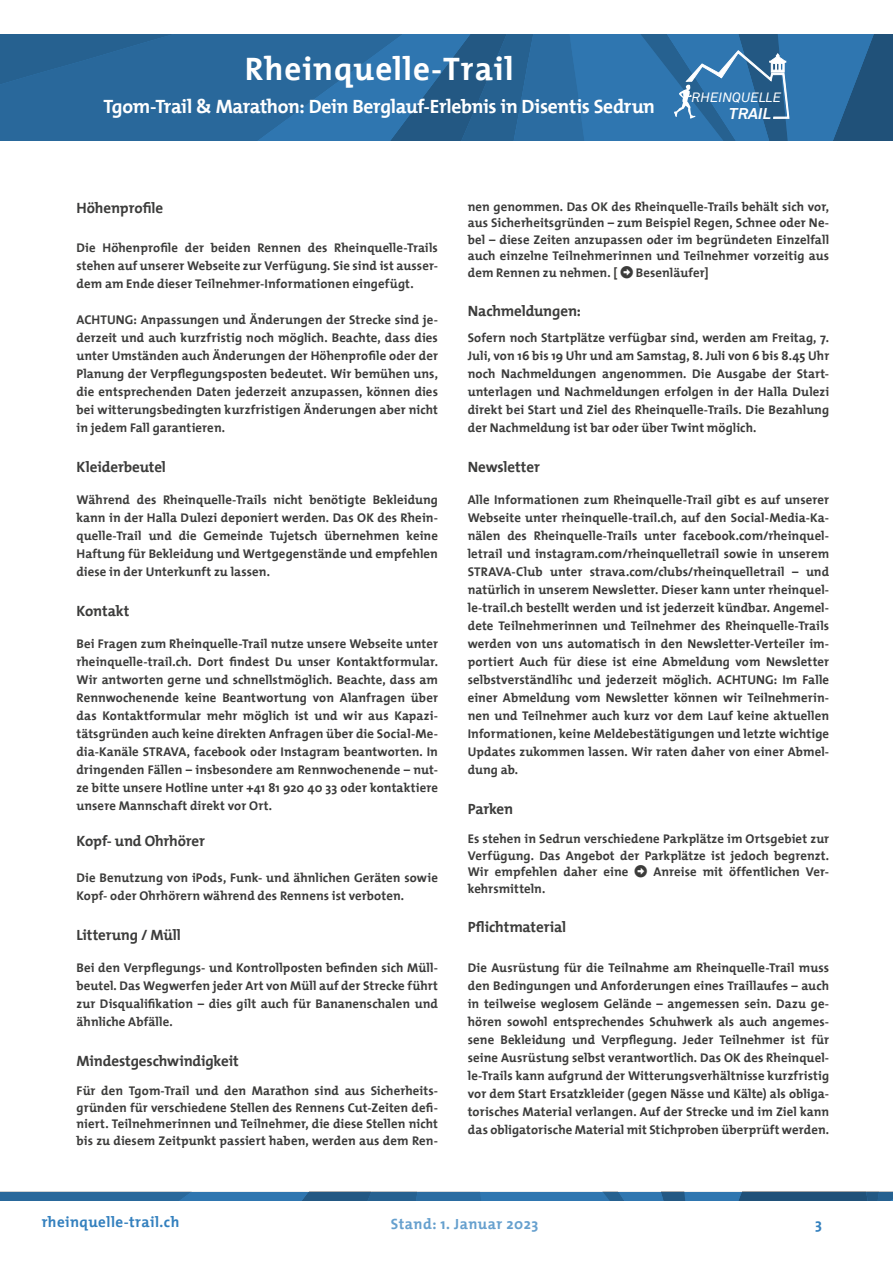
<style>
.page{position:relative;width:893px;height:1263px;background:#fff}
.page>*{position:absolute;margin:0;border:0;box-sizing:border-box;transform-origin:0 0}
.t1{font:700 33px "The Mix";letter-spacing:.03em;color:#fff}
.t2{font:700 19.5px "The Mix";letter-spacing:-.02em;color:#fff}
.t3{font:italic 700 15.6px "Akkurat";color:#fff}
.t4{font:700 15px "The Mix";letter-spacing:-.01em;color:#3c3c3b}
.t5{font:700 15px "The Mix";letter-spacing:.03em;color:#3380be}
.t6{font:700 15px "The Mix";letter-spacing:.03em;color:#66a0ce}
.t7{font:italic 13.5px "Akkurat";color:#fff}
.t8{font:700 12.75px/18px "The Mix";letter-spacing:.01em;color:#3c3c3b;text-align:justify}
</style>
<div class="page">
<svg style="left:0;top:1192px;width:893px;height:8px;background:#29689b"></svg>
<svg style="left:0;top:34px;width:893px;height:106px;background:#2c6b9f"></svg>
<h1 class="t1" style="left:245px;top:41px;width:270px">Rheinquelle-Trail</h1>
<h2 class="t2" style="left:103px;top:90px;width:553px">Tgom-Trail &amp; Marathon: Dein Berglauf-Erlebnis in Disentis Sedrun</h2>
<p class="t7" style="left:692px;top:89px;width:91px">RHEINQUELLE</p>
<p class="t3" style="left:729px;top:103px;width:44px">TRAIL</p>
<p class="t4" style="left:77px;top:196px;width:88px">Höhenprofile</p>
<p class="t8" style="left:77px;top:238px;width:363px">Die Höhenprofile der beiden Rennen des Rheinquelle-Trails stehen auf unserer Webseite zur Verfügung. Sie sind ist ausser&shy;dem am Ende dieser Teilnehmer-Informationen eingefügt.</p>
<p class="t8" style="left:77px;top:310px;width:363px">ACHTUNG: Anpassungen und Änderungen der Strecke sind je&shy;derzeit und auch kurzfristig noch möglich. Beachte, dass dies unter Umständen auch Änderungen der Höhenprofile oder der Planung der Verpflegungsposten bedeutet. Wir bemühen uns, die entsprechenden Daten jederzeit anzupassen, können dies bei witterungsbedingten kurzfristigen Änderungen aber nicht in jedem Fall garantieren.</p>
<p class="t4" style="left:77px;top:454px;width:91px">Kleiderbeutel</p>
<p class="t8" style="left:77px;top:490px;width:363px">Während des Rheinquelle-Trails nicht benötigte Bekleidung kann in der Halla Dulezi deponiert werden. Das OK des Rhein&shy;quelle-Trail und die Gemeinde Tujetsch übernehmen keine Haftung für Bekleidung und Wertgegenstände und empfehlen diese in der Unterkunft zu lassen.</p>
<p class="t4" style="left:77px;top:598px;width:55px">Kontakt</p>
<p class="t8" style="left:77px;top:634px;width:363px">Bei Fragen zum Rheinquelle-Trail nutze unsere Webseite unter rheinquelle-trail.ch. Dort findest Du unser Kontaktformular.<br>Wir antworten gerne und schnellstmöglich. Beachte, dass am Rennwochenende keine Beantwortung von Alanfragen über das Kontaktformular mehr möglich ist und wir aus Kapazi&shy;tätsgründen auch keine direkten Anfragen über die Social-Me&shy;dia-Kanäle STRAVA, facebook oder Instagram beantworten. In dringenden Fällen – insbesondere am Rennwochenende – nut&shy;ze bitte unsere Hotline unter +41 81 920 40 33 oder kontaktiere unsere Mannschaft direkt vor Ort.</p>
<p class="t4" style="left:77px;top:828px;width:130px">Kopf- und Ohrhörer</p>
<p class="t8" style="left:77px;top:868px;width:363px">Die Benutzung von iPods, Funk- und ähnlichen Geräten sowie<br>Kopf- oder Ohrhörern während des Rennens ist verboten.</p>
<p class="t4" style="left:77px;top:922px;width:106px">Litterung / Müll</p>
<p class="t8" style="left:77px;top:958px;width:363px">Bei den Verpflegungs- und Kontrollposten befinden sich Müll&shy;beutel. Das Wegwerfen jeder Art von Müll auf der Strecke führt zur Disqualifikation – dies gilt auch für Bananenschalen und ähnliche Abfälle.</p>
<p class="t4" style="left:77px;top:1048px;width:164px">Mindestgeschwindigkeit</p>
<p class="t8" style="left:77px;top:1082px;width:363px;line-height:16.5px">Für den Tgom-Trail und den Marathon sind aus Sicherheits&shy;gründen für verschiedene Stellen des Rennens Cut-Zeiten defi&shy;niert. Teilnehmerinnen und Teilnehmer, die diese Stellen nicht bis zu diesem Zeitpunkt passiert haben, werden aus dem Ren-</p>
<p class="t8" style="left:468px;top:198px;width:363px;line-height:16.5px">nen genommen. Das OK des Rheinquelle-Trails behält sich vor, aus Sicherheitsgründen – zum Beispiel Regen, Schnee oder Ne&shy;bel – diese Zeiten anzupassen oder im begründeten Einzelfall auch einzelne Teilnehmerinnen und Teilnehmer vorzeitig aus dem Rennen zu nehmen. [ □●▼●▼ Besenläufer]</p>
<p class="t4" style="left:468px;top:299px;width:115px">Nachmeldungen:</p>
<p class="t8" style="left:468px;top:328px;width:363px">Sofern noch Startplätze verfügbar sind, werden am Freitag, 7.<br>Juli, von 16 bis 19 Uhr und am Samstag, 8. Juli von 6 bis 8.45 Uhr noch Nachmeldungen angenommen. Die Ausgabe der Start&shy;unterlagen und Nachmeldungen erfolgen in der Halla Dulezi direkt bei Start und Ziel des Rheinquelle-Trails. Die Bezahlung der Nachmeldung ist bar oder über Twint möglich.</p>
<p class="t4" style="left:468px;top:454px;width:74px">Newsletter</p>
<p class="t8" style="left:468px;top:490px;width:363px">Alle Informationen zum Rheinquelle-Trail gibt es auf unserer Webseite unter rheinquelle-trail.ch, auf den Social-Media-Ka&shy;nälen des Rheinquelle-Trails unter facebook.com/rheinquel&shy;letrail und instagram.com/rheinquelletrail sowie in unserem STRAVA-Club unter strava.com/clubs/rheinquelletrail – und natürlich in unserem Newsletter. Dieser kann unter rheinquel&shy;le-trail.ch bestellt werden und ist jederzeit kündbar. Angemel&shy;dete Teilnehmerinnen und Teilnehmer des Rheinquelle-Trails werden von uns automatisch in den Newsletter-Verteiler im&shy;portiert Auch für diese ist eine Abmeldung vom Newsletter selbstverständlihc und jederzeit möglich. ACHTUNG: Im Falle einer Abmeldung vom Newsletter können wir Teilnehmerin&shy;nen und Teilnehmer auch kurz vor dem Lauf keine aktuellen Informationen, keine Meldebestätigungen und letzte wichtige Updates zukommen lassen. Wir raten daher von einer Abmel&shy;dung ab.</p>
<p class="t4" style="left:468px;top:796px;width:47px">Parken</p>
<p class="t8" style="left:468px;top:830px;width:363px;line-height:16.5px">Es stehen in Sedrun verschiedene Parkplätze im Ortsgebiet zur Verfügung. Das Angebot der Parkplätze ist jedoch begrenzt.<br>Wir empfehlen daher eine □●▼●▼ Anreise mit öffentlichen Ver&shy;kehrsmitteln.</p>
<p class="t4" style="left:468px;top:915px;width:100px">Pflichtmaterial</p>
<p class="t8" style="left:468px;top:958px;width:363px">Die Ausrüstung für die Teilnahme am Rheinquelle-Trail muss den Bedingungen und Anforderungen eines Traillaufes – auch in teilweise weglosem Gelände – angemessen sein. Dazu ge&shy;hören sowohl entsprechendes Schuhwerk als auch angemes&shy;sene Bekleidung und Verpflegung. Jeder Teilnehmer ist für seine Ausrüstung selbst verantwortlich. Das OK des Rheinquel&shy;le-Trails kann aufgrund der Witterungsverhältnisse kurzfristig vor dem Start Ersatzkleider (gegen Nässe und Kälte) als obliga&shy;torisches Material verlangen. Auf der Strecke und im Ziel kann das obligatorische Material mit Stichproben überprüft werden.</p>
<p class="t5" style="left:42px;top:1209px;width:139px">rheinquelle-trail.ch</p>
<p class="t5" style="left:815px;top:1211px;width:8px">3</p>
<p class="t6" style="left:391px;top:1211px;width:149px">Stand: 1. Januar 2023</p>
</div>
